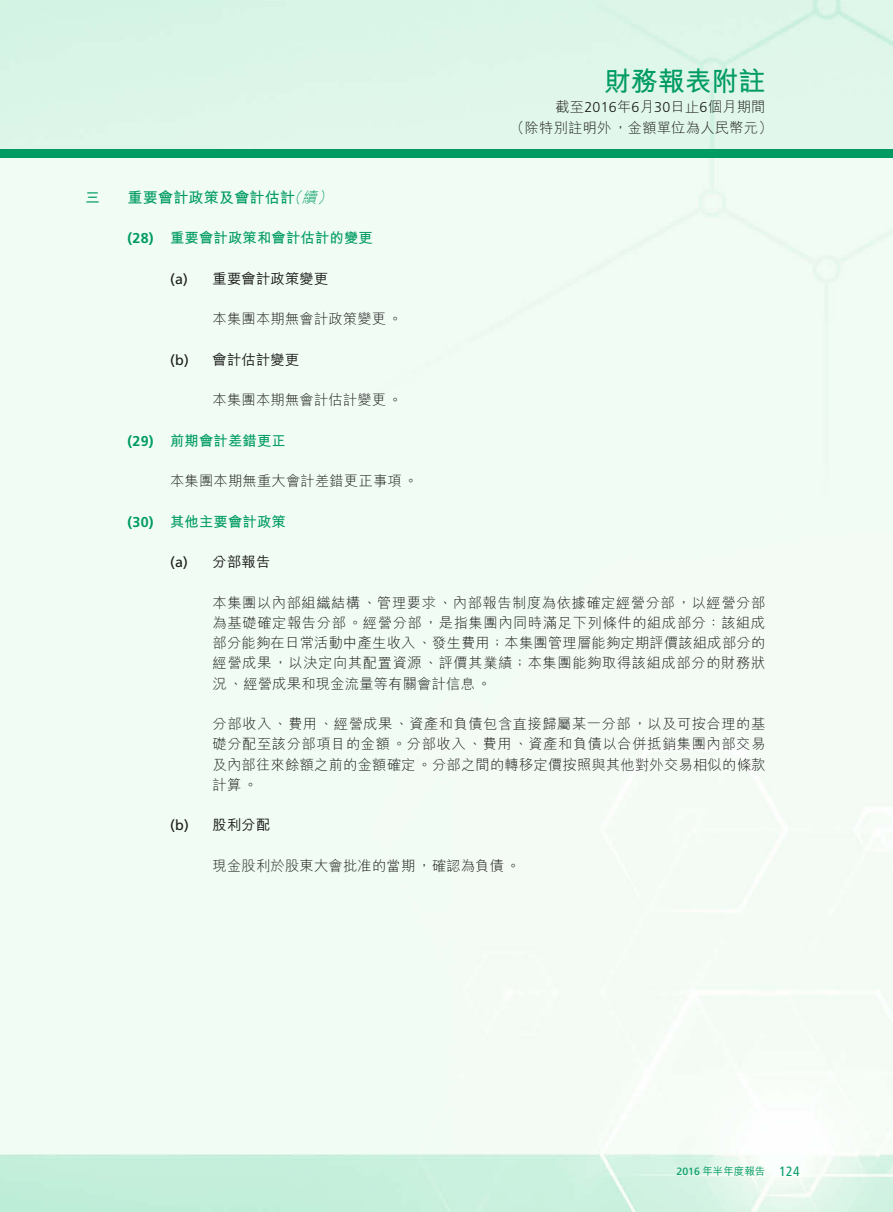
<style>
.page{position:relative;width:893px;height:1212px;background:#fff}
.page>*{position:absolute;margin:0;border:0;box-sizing:border-box;transform-origin:0 0}
.t1{font:700 27px "M Hei HK";letter-spacing:-.005em;color:#009b63}
.t2{font:700 15px "M Hei HK";letter-spacing:.015em;color:#009b63}
.t3{font:italic 300 15px "M Hei HK";color:#009b63}
.t4{font:300 14.25px/20.2px "M Hei HK";letter-spacing:.015em;color:#1c1c1b;text-align:justify}
.t5{font:700 14.25px "M Hei HK";letter-spacing:.015em;color:#009b63}
.t6{font:500 14.25px "M Hei HK";letter-spacing:.015em;color:#1c1c1b}
.t7{font:700 14.25px "Frutiger LT Std";color:#009b63}
.t8{font:14.25px "Frutiger LT Std";color:#1c1c1b}
.t9{font:condensed 13.5px "Frutiger LT Std";color:#009b63}
.t10{font:500 10.5px "M Hei HK";color:#009b63}
.s1{font-weight:300;font-style:italic}
.s2{font-family:"Frutiger LT Std"}
.s3{font-family:"Frutiger LT Std";font-weight:400}
</style>
<div class="page">
<img style="left:0;top:0;width:893px;height:1212px">
<div style="left:0;top:149px;width:893px;height:8px;background:#009b63"></div>
<p class="t2" style="left:85px;top:186px;width:16px">三</p>
<p class="t2" style="left:128px;top:186px;width:195px">重要會計政策及會計估計<span class="s1">續</span></p>
<p class="t3" style="left:286px;top:187px;width:21px">（</p>
<p class="t3" style="left:317px;top:187px;width:21px">(</p>
<p class="t7" style="left:128px;top:230px;width:28px">(28)</p>
<p class="t7" style="left:128px;top:432px;width:28px">(29)</p>
<p class="t7" style="left:128px;top:513px;width:28px">(30)</p>
<p class="t5" style="left:170px;top:227px;width:204px">重要會計政策和會計估計的變更</p>
<p class="t8" style="left:170px;top:270px;width:19px">a( )</p>
<p class="t8" style="left:170px;top:351px;width:20px">b( )</p>
<p class="t6" style="left:213px;top:268px;width:117px">重要會計政策變更</p>
<p class="t4" style="left:213px;top:308px;width:191px">本集團本期無會計政策變更。</p>
<p class="t6" style="left:213px;top:349px;width:88px">會計估計變更</p>
<p class="t4" style="left:213px;top:389px;width:191px">本集團本期無會計估計變更。</p>
<p class="t5" style="left:170px;top:430px;width:117px">前期會計差錯更正</p>
<p class="t4" style="left:170px;top:470px;width:249px">本集團本期無重大會計差錯更正事項。</p>
<p class="t5" style="left:170px;top:511px;width:117px">其他主要會計政策</p>
<p class="t8" style="left:170px;top:554px;width:19px">a( )</p>
<p class="t6" style="left:213px;top:551px;width:59px">分部報告</p>
<h1 class="t1" style="left:604px;top:61px;width:163px">財務報表附註</h1>
<p class="t4" style="left:510px;top:96px;width:264px;text-indent:45px">截至<span class="s2">2016</span>年月<span class="s2">6 30</span>日止<span class="s2">6</span>個月期間（除特別註明外，金額單位為人民幣元(</p>
<p class="t8" style="left:170px;top:817px;width:20px">b( )</p>
<p class="t4" style="left:213px;top:592px;width:554px">本集團以內部組織結構、管理要求、內部報告制度為依據確定經營分部，以經營分部為基礎確定報告分部。經營分部，是指集團內同時滿足下列條件的組成部分：該組成部分能夠在日常活動中產生收入、發生費用；本集團管理層能夠定期評價該組成部分的經營成果，以決定向其配置資源、評價其業績；本集團能夠取得該組成部分的財務狀況、經營成果和現金流量等有關會計信息。</p>
<p class="t4" style="left:213px;top:713px;width:554px">分部收入、費用、經營成果、資產和負債包含直接歸屬某一分部，以及可按合理的基礎分配至該分部項目的金額。分部收入、費用、資產和負債以合併抵銷集團內部交易及內部往來餘額之前的金額確定。分部之間的轉移定價按照與其他對外交易相似的條款計算。</p>
<p class="t6" style="left:213px;top:815px;width:59px">股利分配</p>
<p class="t4" style="left:213px;top:855px;width:309px">現金股利於股東大會批准的當期，確認為負債。</p>
<p class="t10" style="left:677px;top:1164px;width:90px"><span class="s3">2016</span> 年半年度報告</p>
<p class="t9" style="left:779px;top:1163px;width:22px">124</p>
</div>
